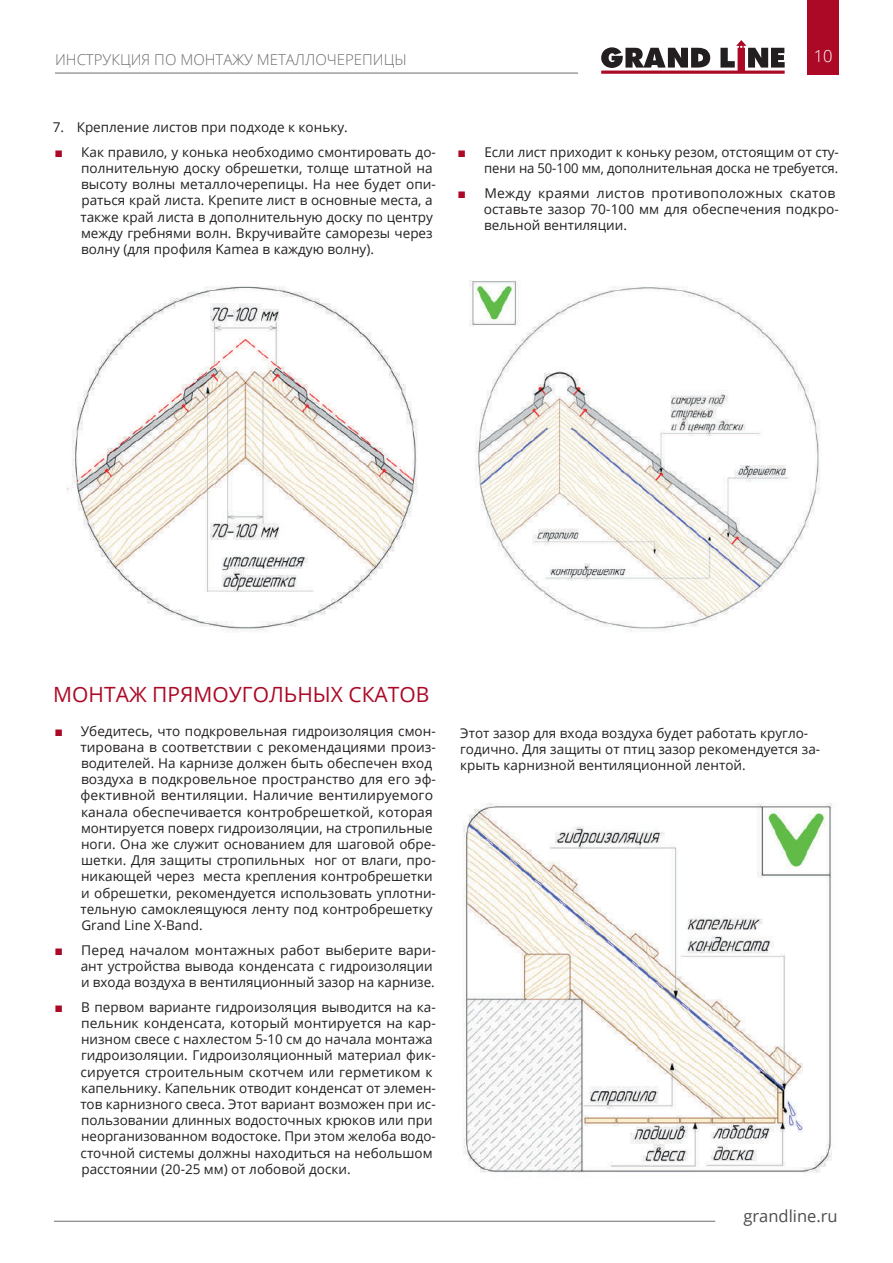
<style>
.page{position:relative;width:893px;height:1263px;background:#fff}
.page>*{position:absolute;margin:0;border:0;box-sizing:border-box;transform-origin:0 0}
.t1{font:21px "Open Sans";color:#ac0926}
.t2{font:16.5px "Open Sans";color:#4b4c4d}
.t3{font:300 16.5px "Open Sans";color:#fff}
.t4{font:300 15px "Open Sans";color:#6c6d70}
.t5{font:13.5px/16.2px "Open Sans";color:#231f20}
</style>
<div class="page">
<div style="left:808px;top:0;width:31px;height:74px;background:#ac0926"></div>
<svg style="left:601px;top:40px;width:184px;height:33px"></svg>
<hr style="left:55px;top:73px;width:523px;height:1px;background:#6c6d70">
<hr style="left:54px;top:1221px;width:661px;height:1px;background:#6c6d70">
<img style="left:66px;top:286px;width:352px;height:346px">
<img style="left:469px;top:281px;width:351px;height:351px">
<img style="left:463px;top:803px;width:369px;height:370px">
<p class="t4" style="left:55px;top:50px;width:353px">ИНСТРУКЦИЯ ПО МОНТАЖУ МЕТАЛЛОЧЕРЕПИЦЫ</p>
<p class="t3" style="left:814px;top:45px;width:20px">10</p>
<p class="t5" style="left:81px;top:115px;width:356px;line-height:24.8px;text-indent:-28px">7. Крепление листов при подходе к коньку.<br>Как правило, у конька необходимо смонтировать до-</p>
<p class="t5" style="left:80px;top:160px;width:357px">полнительную доску обрешетки, толще штатной на высоту волны металлочерепицы. На нее будет опи&shy;раться край листа. Крепите лист в основные места, а также край листа в дополнительную доску по центру между гребнями волн. Вкручивайте саморезы через волну (для профиля Kamea в каждую волну).</p>
<p class="t5" style="left:484px;top:143px;width:356px">Если лист приходит к коньку резом, отстоящим от сту&shy;пени на 50-100 мм, дополнительная доска не требуется.</p>
<p class="t5" style="left:484px;top:184px;width:357px">Между краями листов противоположных скатов оставьте зазор 70-100 мм для обеспечения подкро&shy;вельной вентиляции.</p>
<h1 class="t1" style="left:53px;top:680px;width:378px">МОНТАЖ ПРЯМОУГОЛЬНЫХ СКАТОВ</h1>
<p class="t5" style="left:80px;top:722px;width:357px">Убедитесь, что подкровельная гидроизоляция смон&shy;тирована в соответствии с рекомендациями произ&shy;водителей. На карнизе должен быть обеспечен вход воздуха в подкровельное пространство для его эф&shy;фективной вентиляции. Наличие вентилируемого канала обеспечивается контробрешеткой, которая монтируется поверх гидроизоляции, на стропильные ноги. Она же служит основанием для шаговой обре&shy;шетки. Для защиты стропильных ног от влаги, про&shy;никающей через места крепления контробрешетки и обрешетки, рекомендуется использовать уплотни&shy;тельную самоклеящуюся ленту под контробрешетку Grand Line X-Band.</p>
<p class="t5" style="left:81px;top:941px;width:357px">Перед началом монтажных работ выберите вари&shy;ант устройства вывода конденсата с гидроизоляции и входа воздуха в вентиляционный зазор на карнизе.</p>
<p class="t5" style="left:80px;top:998px;width:357px">В первом варианте гидроизоляция выводится на ка&shy;пельник конденсата, который монтируется на кар&shy;низном свесе с нахлестом 5-10 см до начала монтажа гидроизоляции. Гидроизоляционный материал фик&shy;сируется строительным скотчем или герметиком к капельнику. Капельник отводит конденсат от элемен&shy;тов карнизного свеса. Этот вариант возможен при ис&shy;пользовании длинных водосточных крюков или при неорганизованном водостоке. При этом желоба водо&shy;сточной системы должны находиться на небольшом расстоянии (20-25 мм) от лобовой доски.</p>
<p class="t5" style="left:460px;top:724px;width:361px">Этот зазор для входа воздуха будет работать кругло&shy;годично. Для защиты от птиц зазор рекомендуется за&shy;крыть карнизной вентиляционной лентой.</p>
<p class="t2" style="left:743px;top:1204px;width:96px">grandline.ru</p>
</div>
